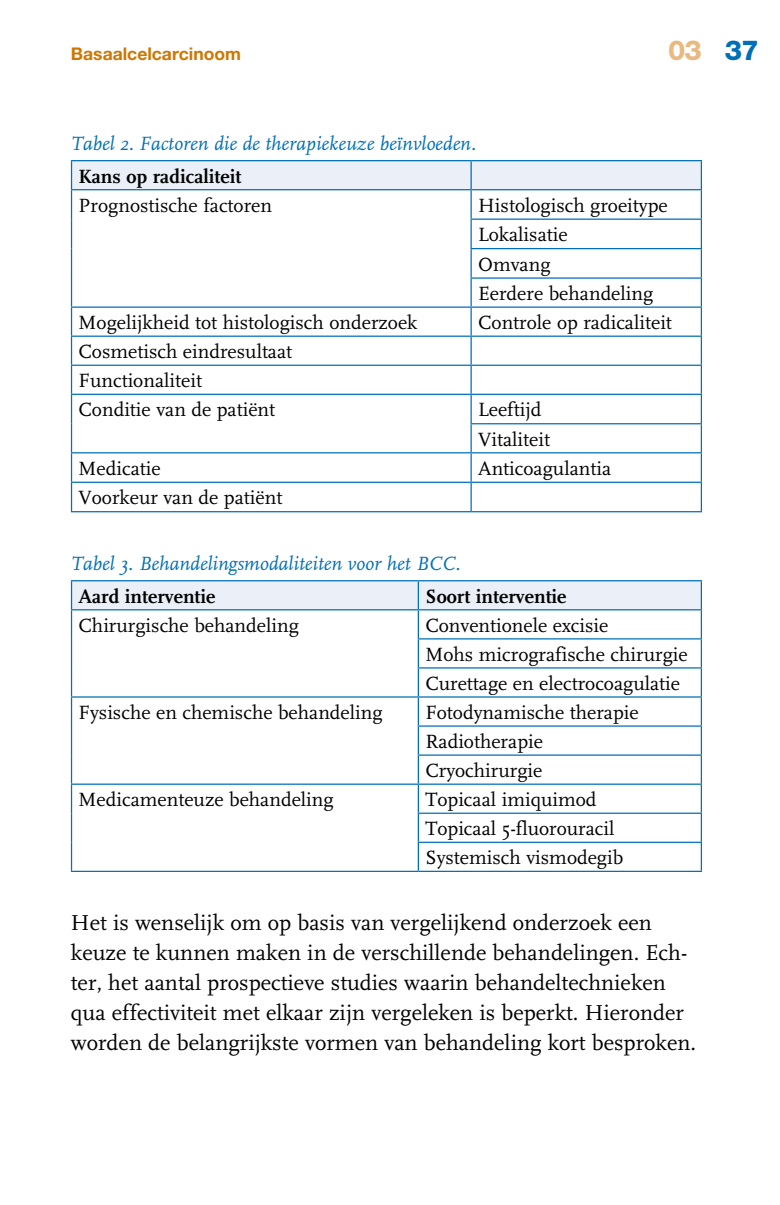
<style>
.page{position:relative;width:780px;height:1205px;background:#fff}
.page>*{position:absolute;margin:0;border:0;box-sizing:border-box;transform-origin:0 0}
.t1{font:800 27.5px "Helvetica Neue";color:#e9b982}
.t2{font:22.5px/30px "FF Scala";color:#000}
.t3{font:20px/29px "FF Scala";color:#000}
.t4{font:italic 20px "FF Scala";color:#006fb7}
.t5{font:700 20px "FF Scala";color:#000}
.t6{font:700 17.5px "Helvetica Neue";color:#cf7601}
.s1{color:#006fb7}
</style>
<div class="page">
<hr style="left:71px;top:160px;width:400px;height:1px;background:#006fb7">
<hr style="left:471px;top:160px;width:231px;height:1px;background:#006fb7">
<hr style="left:700px;top:161px;width:2px;height:28px;background:#006fb7">
<hr style="left:471px;top:189px;width:231px;height:1px;background:#006fb7">
<hr style="left:700px;top:190px;width:2px;height:29px;background:#006fb7">
<hr style="left:470px;top:219px;width:232px;height:1px;background:#006fb7">
<hr style="left:700px;top:220px;width:2px;height:28px;background:#006fb7">
<hr style="left:470px;top:248px;width:232px;height:1px;background:#006fb7">
<hr style="left:700px;top:249px;width:2px;height:28px;background:#006fb7">
<hr style="left:470px;top:277px;width:232px;height:2px;background:#006fb7">
<hr style="left:700px;top:279px;width:2px;height:27px;background:#006fb7">
<hr style="left:471px;top:306px;width:231px;height:2px;background:#006fb7">
<hr style="left:700px;top:308px;width:2px;height:27px;background:#006fb7">
<hr style="left:471px;top:335px;width:231px;height:2px;background:#006fb7">
<hr style="left:700px;top:337px;width:2px;height:28px;background:#006fb7">
<hr style="left:471px;top:365px;width:231px;height:1px;background:#006fb7">
<hr style="left:700px;top:366px;width:2px;height:28px;background:#006fb7">
<hr style="left:471px;top:394px;width:231px;height:1px;background:#006fb7">
<hr style="left:700px;top:395px;width:2px;height:28px;background:#006fb7">
<hr style="left:470px;top:423px;width:232px;height:1px;background:#006fb7">
<hr style="left:700px;top:424px;width:2px;height:28px;background:#006fb7">
<hr style="left:471px;top:452px;width:231px;height:1px;background:#006fb7">
<hr style="left:700px;top:453px;width:2px;height:29px;background:#006fb7">
<hr style="left:471px;top:482px;width:231px;height:1px;background:#006fb7">
<svg style="left:71px;top:161px;width:630px;height:350px"></svg>
<hr style="left:700px;top:483px;width:2px;height:28px;background:#006fb7">
<hr style="left:71px;top:511px;width:400px;height:1px;background:#006fb7">
<hr style="left:471px;top:511px;width:231px;height:1px;background:#006fb7">
<hr style="left:71px;top:580px;width:347px;height:1px;background:#006fb7">
<hr style="left:418px;top:580px;width:284px;height:1px;background:#006fb7">
<hr style="left:700px;top:581px;width:2px;height:28px;background:#006fb7">
<hr style="left:418px;top:609px;width:284px;height:1px;background:#006fb7">
<hr style="left:700px;top:610px;width:2px;height:28px;background:#006fb7">
<hr style="left:417px;top:638px;width:285px;height:1px;background:#006fb7">
<hr style="left:700px;top:639px;width:2px;height:28px;background:#006fb7">
<hr style="left:417px;top:667px;width:285px;height:1px;background:#006fb7">
<hr style="left:700px;top:668px;width:2px;height:28px;background:#006fb7">
<hr style="left:418px;top:696px;width:284px;height:1px;background:#006fb7">
<hr style="left:700px;top:697px;width:2px;height:28px;background:#006fb7">
<hr style="left:417px;top:725px;width:285px;height:2px;background:#006fb7">
<hr style="left:700px;top:727px;width:2px;height:27px;background:#006fb7">
<hr style="left:417px;top:754px;width:285px;height:2px;background:#006fb7">
<hr style="left:700px;top:756px;width:2px;height:27px;background:#006fb7">
<svg style="left:71px;top:581px;width:630px;height:290px"></svg>
<hr style="left:71px;top:871px;width:347px;height:1px;background:#006fb7">
<hr style="left:418px;top:783px;width:284px;height:2px;background:#006fb7">
<hr style="left:417px;top:785px;width:2px;height:27px;background:#006fb7">
<hr style="left:700px;top:785px;width:2px;height:27px;background:#006fb7">
<hr style="left:417px;top:812px;width:285px;height:2px;background:#006fb7">
<hr style="left:417px;top:814px;width:2px;height:27px;background:#006fb7">
<hr style="left:700px;top:814px;width:2px;height:27px;background:#006fb7">
<hr style="left:417px;top:841px;width:285px;height:2px;background:#006fb7">
<hr style="left:417px;top:843px;width:2px;height:28px;background:#006fb7">
<hr style="left:700px;top:843px;width:2px;height:28px;background:#006fb7">
<hr style="left:418px;top:871px;width:284px;height:1px;background:#006fb7">
<p class="t6" style="left:71px;top:43px;width:172px">Basaalcelcarcinoom</p>
<h1 class="t1" style="left:668px;top:34px;width:92px">03 <span class="s1">37</span></h1>
<p class="t4" style="left:71px;top:133px;width:406px">Tabel 2. Factoren die de therapiekeuze beïnvloeden.</p>
<p class="t5" style="left:79px;top:165px;width:164px">Kans op radicaliteit</p>
<p class="t3" style="left:79px;top:191px;width:195px">Prognostische factoren</p>
<p class="t3" style="left:478px;top:191px;width:191px">Histologisch groeitype<br>Lokalisatie<br>Omvang<br>Eerdere behandeling</p>
<p class="t3" style="left:79px;top:308px;width:340px">Mogelijkheid tot histologisch onderzoek</p>
<p class="t3" style="left:478px;top:308px;width:195px">Controle op radicaliteit</p>
<p class="t3" style="left:79px;top:337px;width:215px">Cosmetisch eindresultaat<br>Functionaliteit<br>Conditie van de patiënt</p>
<p class="t3" style="left:478px;top:395px;width:73px">Leeftijd<br>Vitaliteit</p>
<p class="t3" style="left:79px;top:454px;width:84px">Medicatie</p>
<p class="t3" style="left:478px;top:454px;width:134px">Anticoagulantia</p>
<p class="t3" style="left:79px;top:484px;width:205px">Voorkeur van de patiënt</p>
<p class="t4" style="left:71px;top:553px;width:391px">Tabel 3. Behandelingsmodaliteiten voor het BCC.</p>
<p class="t5" style="left:79px;top:585px;width:138px">Aard interventie</p>
<p class="t5" style="left:425px;top:585px;width:142px">Soort interventie</p>
<p class="t3" style="left:79px;top:611px;width:222px">Chirurgische behandeling</p>
<p class="t3" style="left:425px;top:611px;width:264px">Conventionele excisie<br>Mohs micrografische chirurgie<br>Curettage en electrocoagulatie</p>
<p class="t3" style="left:79px;top:698px;width:305px">Fysische en chemische behandeling</p>
<p class="t3" style="left:425px;top:698px;width:215px">Fotodynamische therapie<br>Radiotherapie<br>Cryochirurgie</p>
<p class="t3" style="left:79px;top:785px;width:256px">Medicamenteuze behandeling</p>
<p class="t3" style="left:425px;top:785px;width:199px">Topicaal imiquimod<br>Topicaal 5-fluorouracil<br>Systemisch vismodegib</p>
<p class="t2" style="left:71px;top:908px;width:626px">Het is wenselijk om op basis van vergelijkend onderzoek een keuze te kunnen maken in de verschillende behandelingen. Ech&shy;ter, het aantal prospectieve studies waarin behandeltechnieken qua effectiviteit met elkaar zijn vergeleken is beperkt. Hieronder worden de belangrijkste vormen van behandeling kort besproken.</p>
</div>
